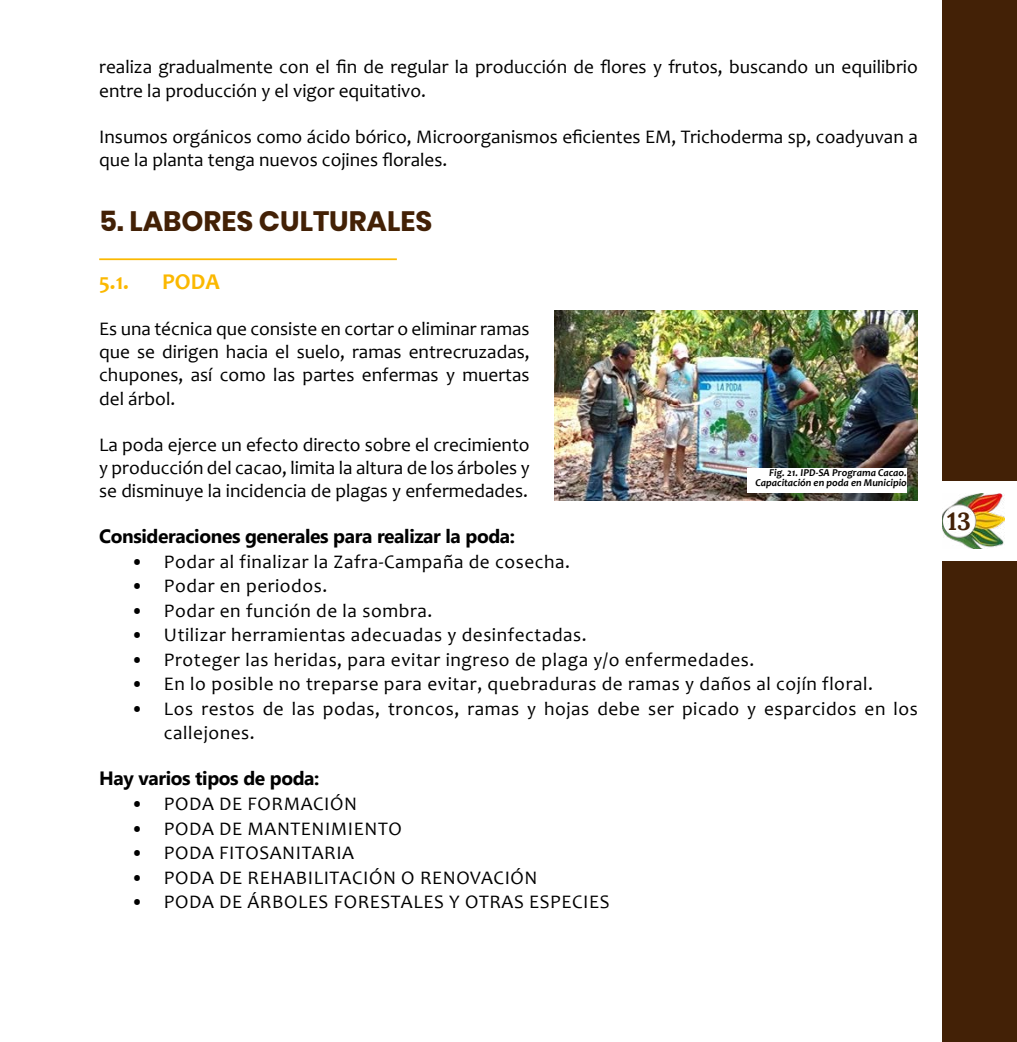
<style>
.page{position:relative;width:1017px;height:1042px;background:#fff}
.page>*{position:absolute;margin:0;border:0;box-sizing:border-box;transform-origin:0 0}
.t1{font:700 28px "Poppins";color:#432106}
.t2{font:700 24.5px "Lora";color:#432106}
.t3{font:700 22.75px "Candara";color:#fbb800}
.t4{font:19.25px/23.1px "Candara";letter-spacing:.03em;color:#000;text-align:justify}
.t5{font:19.25px/23.1px "Candara";color:#000}
.t6{font:700 19.25px "Gadugi";letter-spacing:-.02em;color:#000}
.t7{font:italic 700 10.5px/10.5px "Candara";color:#000;text-align:right}
</style>
<div class="page">
<div style="left:943px;top:0;width:74px;height:1042px;background:#432106"></div>
<div style="left:918px;top:481px;width:99px;height:80px;background:#fff"></div>
<img style="left:943px;top:493px;width:61px;height:56px">
<hr style="left:99px;top:258px;width:298px;height:2px;background:#fbb800">
<img style="left:554px;top:310px;width:364px;height:191px">
<div style="left:748px;top:468px;width:159px;height:25px;background:#fff"></div>
<p class="t5" style="left:99px;top:55px;width:820px">realiza gradualmente con el fin de regular la producción de flores y frutos, buscando un equilibrio entre la producción y el vigor equitativo.</p>
<p class="t5" style="left:99px;top:125px;width:820px">Insumos orgánicos como ácido bórico, Microorganismos eficientes EM, Trichoderma sp, coadyuvan a que la planta tenga nuevos cojines florales.</p>
<h1 class="t1" style="left:99px;top:205px;width:335px">5. LABORES CULTURALES</h1>
<p class="t3" style="left:99px;top:267px;width:31px">5.1.</p>
<p class="t3" style="left:162px;top:267px;width:59px">PODA</p>
<p class="t4" style="left:99px;top:317px;width:432px">Es una técnica que consiste en cortar o eliminar ramas que se dirigen hacia el suelo, ramas entrecruzadas, chupones, así como las partes enfermas y muertas del árbol.</p>
<p class="t4" style="left:99px;top:433px;width:432px">La poda ejerce un efecto directo sobre el crecimiento y producción del cacao, limita la altura de los árboles y se disminuye la incidencia de plagas y enfermedades.</p>
<p class="t6" style="left:99px;top:525px;width:417px">Consideraciones generales para realizar la poda:</p>
<p class="t4" style="left:131px;top:550px;width:441px">• Podar al finalizar la Zafra-Campaña de cosecha.</p>
<p class="t4" style="left:131px;top:574px;width:198px">• Podar en periodos.</p>
<p class="t4" style="left:131px;top:599px;width:303px">• Podar en función de la sombra.</p>
<p class="t4" style="left:131px;top:623px;width:458px">• Utilizar herramientas adecuadas y desinfectadas.</p>
<p class="t4" style="left:131px;top:648px;width:625px">• Proteger las heridas, para evitar ingreso de plaga y/o enfermedades.</p>
<p class="t4" style="left:131px;top:672px;width:744px">• En lo posible no treparse para evitar, quebraduras de ramas y daños al cojín floral.</p>
<p class="t4" style="left:164px;top:696px;width:755px;line-height:24.5px;text-indent:-33px">• Los restos de las podas, troncos, ramas y hojas debe ser picado y esparcidos en los callejones.</p>
<p class="t6" style="left:99px;top:767px;width:222px">Hay varios tipos de poda:</p>
<p class="t4" style="left:131px;top:792px;width:228px">• PODA DE FORMACIÓN</p>
<p class="t4" style="left:131px;top:816px;width:273px">• PODA DE MANTENIMIENTO</p>
<p class="t4" style="left:131px;top:841px;width:225px">• PODA FITOSANITARIA</p>
<p class="t4" style="left:131px;top:865px;width:408px">• PODA DE REHABILITACIÓN O RENOVACIÓN</p>
<p class="t4" style="left:131px;top:890px;width:480px">• PODA DE ÁRBOLES FORESTALES Y OTRAS ESPECIES</p>
<p class="t7" style="left:756px;top:467px;width:153px">Fig. 21. IPD-SA Programa Cacao.<br>Capacitación en poda en Municipio</p>
<p class="t2" style="left:947px;top:505px;width:25px">13</p>
</div>
